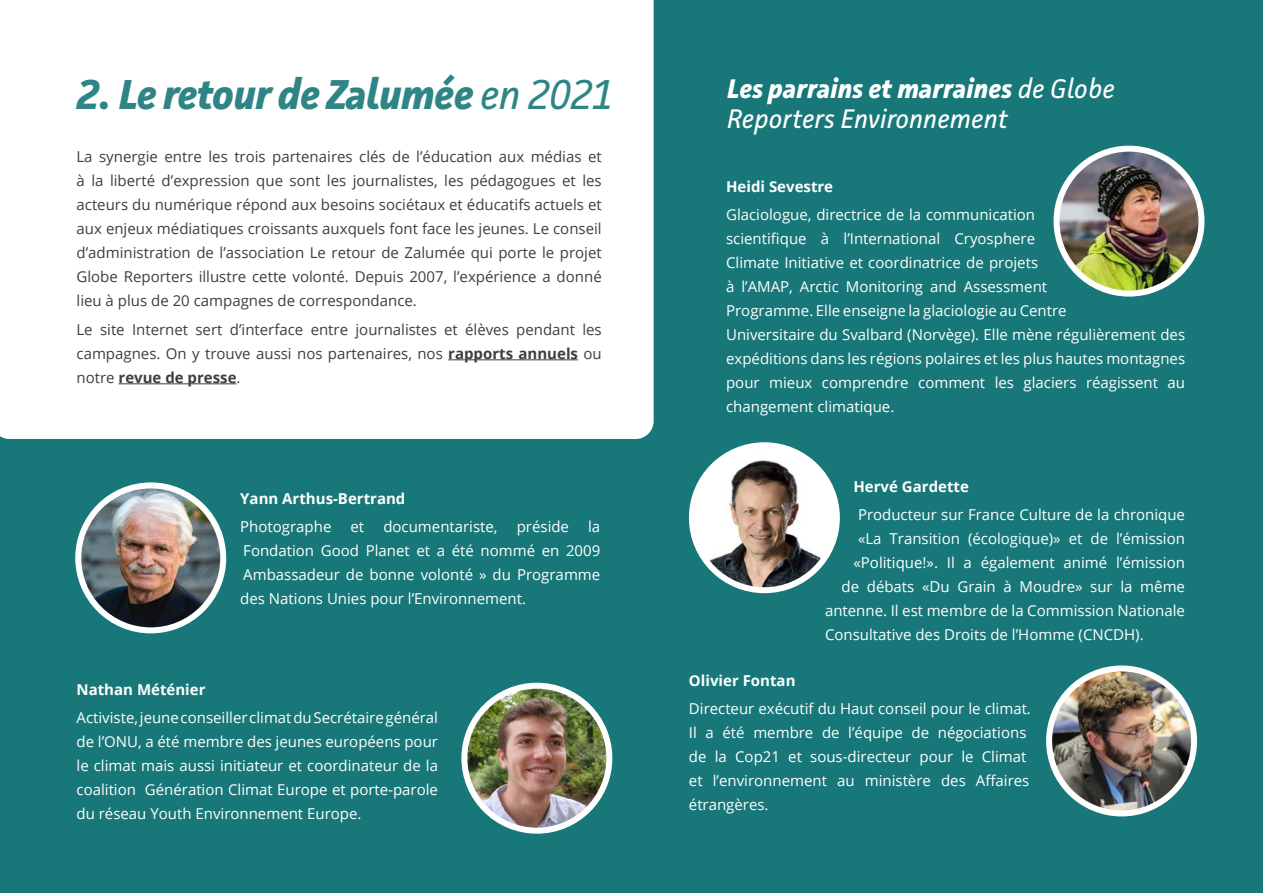
<style>
.page{position:relative;width:1263px;height:893px;background:#187779}
.page>*{position:absolute;margin:0;border:0;box-sizing:border-box;transform-origin:0 0}
.t1{font:italic 700 42px "Facit";letter-spacing:-.02em;color:#2f8586}
.t2{font:italic 27px/30px "Facit";color:#fff}
.t3{font:15px/24px "Open Sans";color:#fff;text-align:justify}
.t4{font:15px/24px "Open Sans";color:#3e3e3f;text-align:justify}
.t5{font:700 15px "Open Sans";color:#fff}
.s1{font-weight:400}
.s2{font-weight:700}
</style>
<div class="page">
<div style="left:0;top:0;width:654px;height:439px;background:#fff"></div>
<hr style="left:448px;top:359px;width:130px;height:1px;background:#3e3e3f">
<hr style="left:119px;top:383px;width:118px;height:1px;background:#3e3e3f">
<img style="left:1056px;top:149px;width:145px;height:145px;border-radius:72px">
<div style="left:1053px;top:146px;width:151px;height:151px;border:6px solid #fff;border-radius:50%"></div>
<img style="left:692px;top:445px;width:145px;height:145px;border-radius:72px">
<div style="left:689px;top:442px;width:151px;height:151px;border:6px solid #fff;border-radius:50%"></div>
<img style="left:1049px;top:668px;width:145px;height:145px;border-radius:72px">
<div style="left:1046px;top:665px;width:151px;height:151px;border:6px solid #fff;border-radius:50%"></div>
<img style="left:78px;top:485px;width:145px;height:145px;border-radius:72px">
<div style="left:75px;top:482px;width:151px;height:151px;border:6px solid #fff;border-radius:50%"></div>
<img style="left:464px;top:686px;width:145px;height:145px;border-radius:72px">
<div style="left:461px;top:683px;width:151px;height:151px;border:6px solid #fff;border-radius:50%"></div>
<h1 class="t1" style="left:77px;top:68px;width:539px">2. Le retour de Zalumée <span class="s1">en 2021</span></h1>
<h2 class="t2" style="left:727px;top:73px;width:389px"><span class="s2">Les parrains et marraines</span> de Globe<br>Reporters Environnement</h2>
<p class="t4" style="left:77px;top:145px;width:527px">La synergie entre les trois partenaires clés de l’éducation aux médias et à la liberté d’expression que sont les journalistes, les pédagogues et les acteurs du numérique répond aux besoins sociétaux et éducatifs actuels et aux enjeux médiatiques croissants auxquels font face les jeunes. Le conseil d’administration de l’association Le retour de Zalumée qui porte le projet Globe Reporters illustre cette volonté. Depuis 2007, l’expérience a donné lieu à plus de 20 campagnes de correspondance.</p>
<p class="t4" style="left:77px;top:317px;width:527px">Le site Internet sert d’interface entre journalistes et élèves pendant les campagnes. On y trouve aussi nos partenaires, nos <span class="s2">rapports annuels</span> ou notre <span class="s2">revue de presse</span>.</p>
<p class="t5" style="left:240px;top:488px;width:167px">Yann Arthus-Bertrand</p>
<p class="t3" style="left:240px;top:514px;width:93px">Photographe</p>
<p class="t3" style="left:351px;top:514px;width:15px">et</p>
<p class="t3" style="left:383px;top:514px;width:116px">documentariste,</p>
<p class="t3" style="left:517px;top:514px;width:54px">préside</p>
<p class="t3" style="left:240px;top:514px;width:362px;text-indent:348px">la Fondation Good Planet et a été nommé en 2009<br>Ambassadeur de bonne volonté » du Programme des Nations Unies pour l’Environnement.</p>
<p class="t5" style="left:77px;top:679px;width:130px">Nathan Méténier</p>
<p class="t3" style="left:77px;top:705px;width:363px">Activiste, jeune conseiller climat du Secrétaire général de l’ONU, a été membre des jeunes européens pour le climat mais aussi initiateur et coordinateur de la coalition Génération Climat Europe et porte-parole du réseau Youth Environnement Europe.</p>
<p class="t5" style="left:726px;top:176px;width:109px">Heidi Sevestre</p>
<p class="t3" style="left:726px;top:202px;width:461px;text-align:left">Glaciologue, directrice de la communication<br>scientifique à l’International Cryosphere<br>Climate Initiative et coordinatrice de projets<br>à l’AMAP, Arctic Monitoring and Assessment<br>Programme. Elle enseigne la glaciologie au Centre<br>Universitaire du Svalbard (Norvège). Elle mène régulièrement des expéditions dans les régions polaires et les plus hautes montagnes pour mieux comprendre comment les glaciers réagissent au changement climatique.</p>
<p class="t5" style="left:853px;top:476px;width:117px">Hervé Gardette</p>
<p class="t3" style="left:858px;top:502px;width:329px">Producteur sur France Culture de la chronique</p>
<p class="t3" style="left:858px;top:526px;width:329px">«La Transition (écologique)» et de l’émission</p>
<p class="t3" style="left:853px;top:550px;width:333px">«Politique!». Il a également animé l’émission</p>
<p class="t3" style="left:841px;top:574px;width:345px">de débats «Du Grain à Moudre» sur la même</p>
<p class="t3" style="left:825px;top:598px;width:362px">antenne. Il est membre de la Commission Nationale</p>
<p class="t3" style="left:825px;top:622px;width:320px">Consultative des Droits de l’Homme (CNCDH).</p>
<p class="t5" style="left:689px;top:670px;width:108px">Olivier Fontan</p>
<p class="t3" style="left:689px;top:696px;width:344px;text-align:left">Directeur exécutif du Haut conseil pour le climat.<br>Il a été membre de l’équipe de négociations de la Cop21 et sous-directeur pour le Climat et l’environnement au ministère des Affaires étrangères.</p>
</div>
